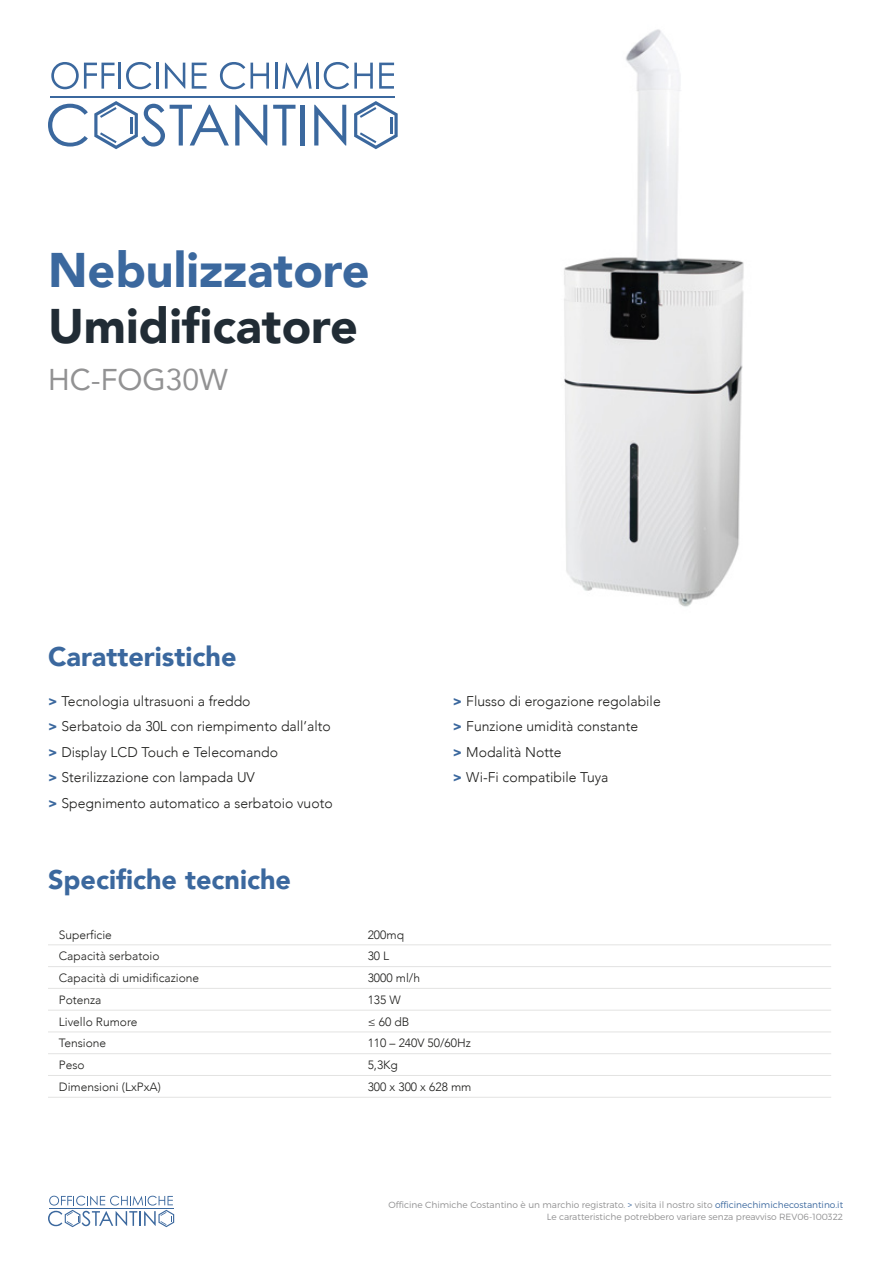
<style>
.page{position:relative;width:893px;height:1263px;background:#fff}
.page>*{position:absolute;margin:0;border:0;box-sizing:border-box;transform-origin:0 0}
.t1{font:900 48.45px "Avenir";color:#3b689e}
.t2{font:900 48.45px "Avenir";color:#212c35}
.t3{font:30px "Avenir";color:#929293}
.t4{font:900 27px "Avenir";color:#3b689e}
.t5{font:300 13.95px/25.3px "Avenir";color:#1d1d1b}
.t6{font:300 12px/21.8px "Avenir";color:#1d1d1b}
.t7{font:300 9px/12px "Montserrat";color:#909091;text-align:right}
.s1{font-weight:900;color:#3b689e}
.s2{color:#3b689e}
</style>
<div class="page">
<svg style="left:51px;top:62px;width:64px;height:27px"></svg>
<hr style="left:119px;top:63px;width:2px;height:26px;background:#3b689e">
<svg style="left:126px;top:62px;width:25px;height:27px"></svg>
<hr style="left:156px;top:63px;width:3px;height:26px;background:#3b689e">
<svg style="left:165px;top:63px;width:20px;height:26px"></svg>
<svg style="left:192px;top:63px;width:15px;height:26px"></svg>
<svg style="left:220px;top:62px;width:25px;height:27px"></svg>
<svg style="left:251px;top:63px;width:18px;height:26px"></svg>
<hr style="left:275px;top:63px;width:3px;height:26px;background:#3b689e">
<svg style="left:282px;top:63px;width:30px;height:26px"></svg>
<hr style="left:316px;top:63px;width:3px;height:26px;background:#3b689e">
<svg style="left:324px;top:62px;width:49px;height:27px"></svg>
<svg style="left:379px;top:63px;width:15px;height:26px"></svg>
<hr style="left:51px;top:96px;width:344px;height:2px;background:#3b689e">
<svg style="left:48px;top:104px;width:40px;height:43px"></svg>
<svg style="left:235px;top:105px;width:32px;height:40px"></svg>
<svg style="left:273px;top:105px;width:22px;height:40px"></svg>
<hr style="left:301px;top:105px;width:4px;height:40px;background:#3b689e">
<svg style="left:314px;top:105px;width:32px;height:40px"></svg>
<svg style="left:354px;top:101px;width:44px;height:48px"></svg>
<svg style="left:94px;top:101px;width:135px;height:48px"></svg>
<svg style="left:48px;top:1196px;width:126px;height:31px"></svg>
<img style="left:564px;top:29px;width:180px;height:578px">
<hr style="left:48px;top:966px;width:783px;height:1px;background:#e3e3e2">
<hr style="left:48px;top:988px;width:783px;height:1px;background:#e3e3e2">
<hr style="left:48px;top:944px;width:783px;height:1px;background:#e3e3e2">
<hr style="left:48px;top:1010px;width:783px;height:1px;background:#e3e3e2">
<hr style="left:48px;top:1031px;width:783px;height:1px;background:#e3e3e2">
<hr style="left:48px;top:1053px;width:783px;height:1px;background:#e3e3e2">
<hr style="left:48px;top:1075px;width:783px;height:1px;background:#e3e3e2">
<hr style="left:48px;top:1097px;width:783px;height:1px;background:#e3e3e2">
<h1 class="t1" style="left:48px;top:229px;width:323px">Nebulizzatore</h1>
<h1 class="t2" style="left:48px;top:284px;width:312px">Umidificatore</h1>
<h2 class="t3" style="left:48px;top:356px;width:182px">HC-FOG30W</h2>
<h3 class="t4" style="left:48px;top:633px;width:190px">Caratteristiche</h3>
<p class="t5" style="left:48px;top:689px;width:286px"><span class="s1">&gt;</span> Tecnologia ultrasuoni a freddo<br><span class="s1">&gt;</span> Serbatoio da 30L con riempimento dall’alto <span class="s1">&gt;</span> Display LCD Touch e Telecomando<br><span class="s1">&gt;</span> Sterilizzazione con lampada UV<br><span class="s1">&gt;</span> Spegnimento automatico a serbatoio vuoto</p>
<p class="t5" style="left:453px;top:689px;width:210px"><span class="s1">&gt;</span> Flusso di erogazione regolabile <span class="s1">&gt;</span> Funzione umidità constante<br><span class="s1">&gt;</span> Modalità Notte<br><span class="s1">&gt;</span> Wi-Fi compatibile Tuya</p>
<h3 class="t4" style="left:48px;top:857px;width:245px">Specifiche tecniche</h3>
<p class="t6" style="left:59px;top:923px;width:142px">Superficie<br>Capacità serbatoio<br>Capacità di umidificazione<br>Potenza<br>Livello Rumore<br>Tensione<br>Peso<br>Dimensioni (LxPxA)</p>
<p class="t6" style="left:368px;top:923px;width:105px">200mq<br>30 L<br>3000 ml/h<br>135 W<br>≤ 60 dB<br>110 – 240V 50/60Hz<br>5,3Kg<br>300 x 300 x 628 mm</p>
<p class="t7" style="left:388px;top:1199px;width:456px">Officine Chimiche Costantino è un marchio registrato. <span class="s2">&gt;</span> visita il nostro sito <span class="s2">officinechimichecostantino.it<br></span>Le caratteristiche potrebbero variare senza preavviso REV06-100322</p>
</div>
